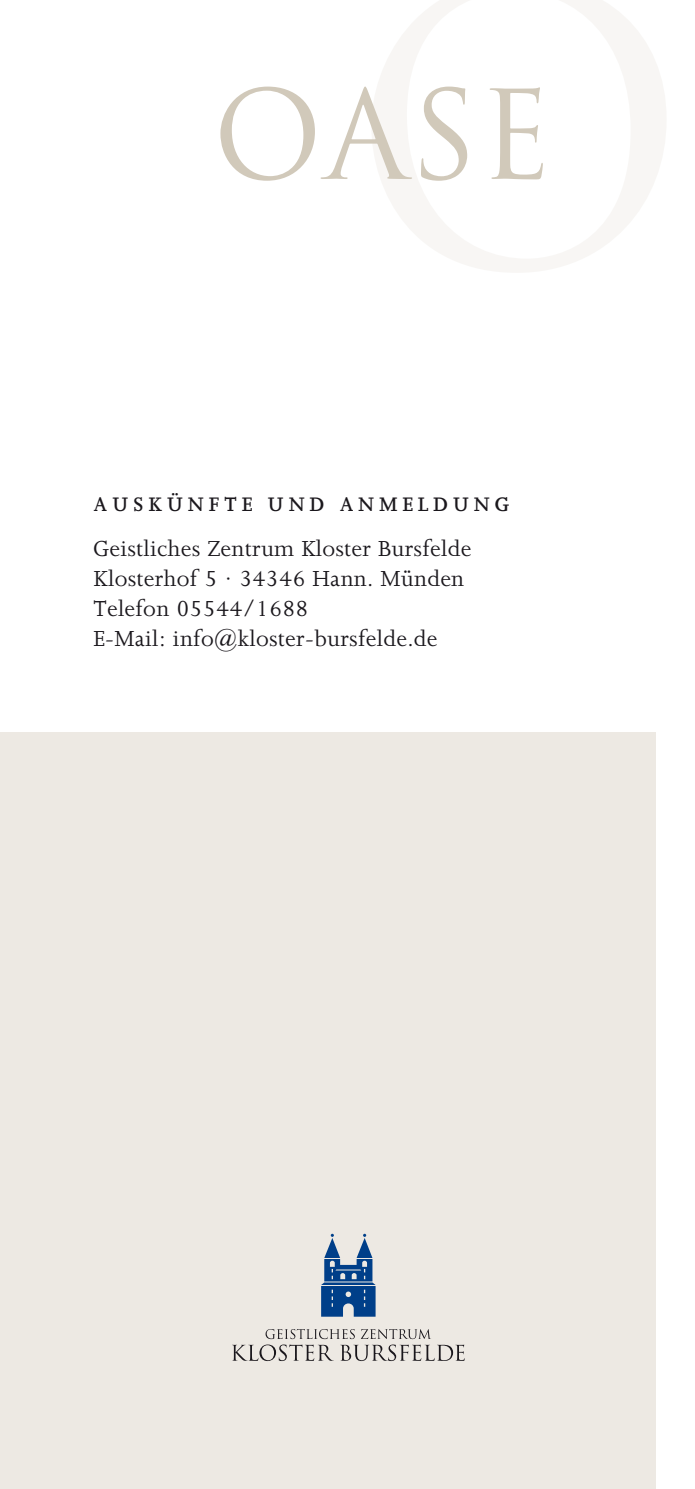
<style>
.page{position:relative;width:695px;height:1489px;background:#fff}
.page>*{position:absolute;margin:0;border:0;box-sizing:border-box;transform-origin:0 0}
.t1{font:120px "Trajan Pro";color:#d1c9ba}
.t2{font:25px/30px "Joanna MT Std";letter-spacing:.01em;color:#1a171c}
.t3{font:600 22.5px "Joanna MT Std";letter-spacing:.21em;color:#1a171c}
</style>
<div class="page">
<svg style="left:372px;top:0;width:294px;height:272px"></svg>
<div style="left:0;top:732px;width:656px;height:756px;background:#ede9e3"></div>
<svg style="left:232px;top:1344px;width:100px;height:16px"></svg>
<svg style="left:340px;top:1344px;width:124px;height:16px"></svg>
<svg style="left:265px;top:1329px;width:90px;height:9px"></svg>
<svg style="left:361px;top:1329px;width:69px;height:9px"></svg>
<svg style="left:321px;top:1233px;width:54px;height:83px"></svg>
<h1 class="t1" style="left:213px;top:59px;width:340px">OASE</h1>
<p class="t3" style="left:94px;top:492px;width:417px">AUSKÜNFTE UND ANMELDUNG</p>
<p class="t2" style="left:94px;top:534px;width:379px">Geistliches Zentrum Kloster Bursfelde<br>Klosterhof 5 · 34346 Hann. Münden<br>Telefon 05544/1688<br>E-Mail: info@kloster-bursfelde.de</p>
</div>
